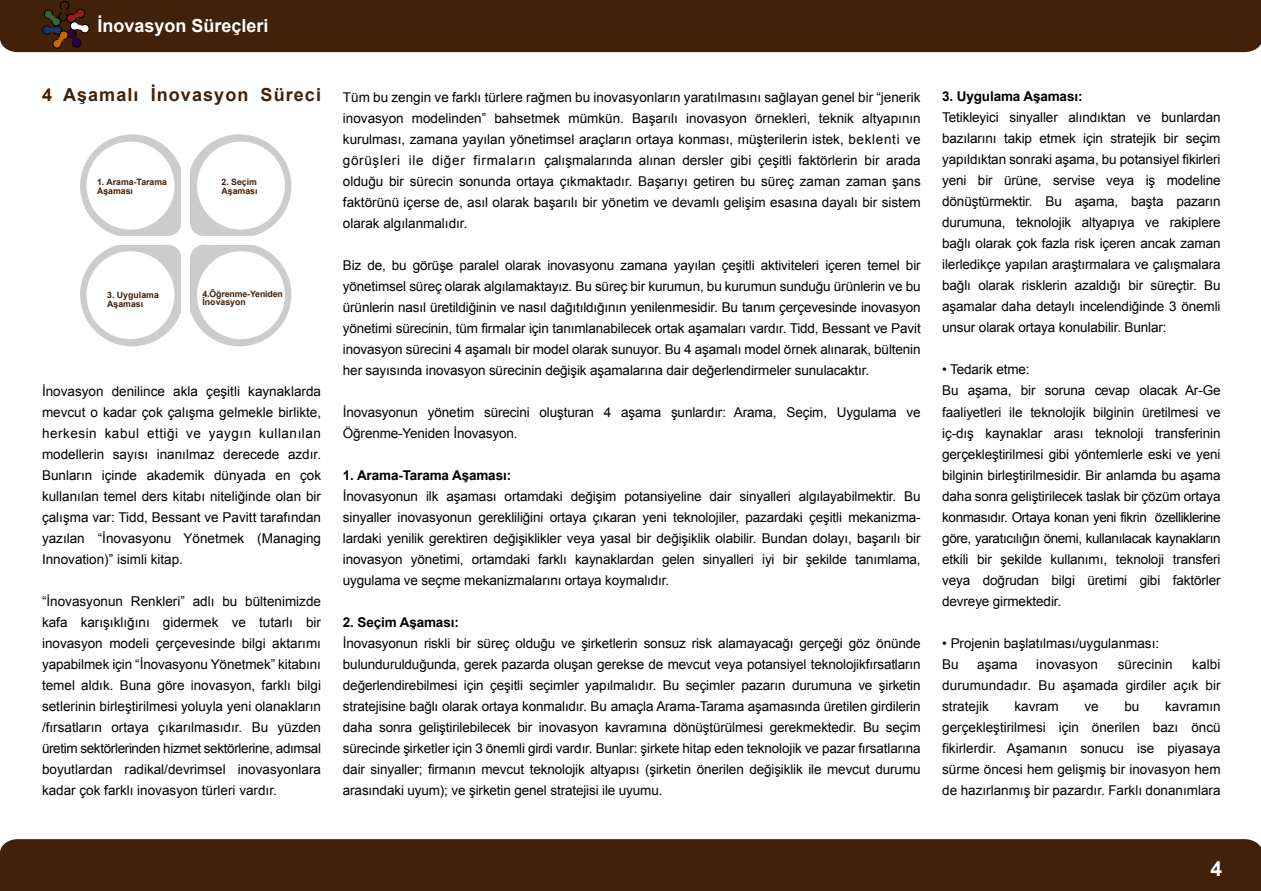
<style>
.page{position:relative;width:1261px;height:891px;background:#fff}
.page>*{position:absolute;margin:0;border:0;box-sizing:border-box;transform-origin:0 0}
.t1{font:700 21px "Arial";color:#fff}
.t2{font:700 18px "Arial";letter-spacing:.06em;color:#42210b}
.t3{font:700 18px "Arial";color:#fff}
.t4{font:13.5px/21px "Arial";letter-spacing:-.01em;color:#000;text-align:justify}
.t5{font:13.5px "Arial";letter-spacing:.01em;color:#000}
.t6{font:700 8.7px/8.7px "Arial";color:#42210b}
.s1{font-weight:700}
</style>
<div class="page">
<div style="left:0;top:839px;width:1261px;height:52px;background:#42210b"></div>
<div style="left:0;top:0;width:1261px;height:52px;background:#42210b"></div>
<svg style="left:148px;top:160px;width:33px;height:76px"></svg>
<div style="left:80px;top:134px;width:104px;height:104px;background:#ccc;border-radius:50%"></div>
<div style="left:87px;top:142px;width:87px;height:87px;background:#fff;border-radius:50%"></div>
<hr style="left:181px;top:166px;width:4px;height:61px;background:#fff">
<div style="left:113px;top:236px;width:48px;height:5px;background:#fff"></div>
<div style="left:187px;top:134px;width:104px;height:104px;background:#ccc;border-radius:50%"></div>
<svg style="left:190px;top:160px;width:73px;height:76px"></svg>
<div style="left:197px;top:142px;width:88px;height:87px;background:#fff;border-radius:50%"></div>
<hr style="left:186px;top:166px;width:4px;height:61px;background:#fff">
<div style="left:209px;top:236px;width:48px;height:5px;background:#fff"></div>
<div style="left:80px;top:243px;width:104px;height:103px;background:#ccc;border-radius:50%"></div>
<svg style="left:108px;top:244px;width:73px;height:77px"></svg>
<div style="left:87px;top:251px;width:87px;height:88px;background:#fff;border-radius:50%"></div>
<hr style="left:181px;top:253px;width:4px;height:62px;background:#fff">
<div style="left:114px;top:240px;width:48px;height:5px;background:#fff"></div>
<svg style="left:190px;top:244px;width:73px;height:32px"></svg>
<div style="left:187px;top:243px;width:104px;height:103px;background:#ccc;border-radius:50%"></div>
<div style="left:197px;top:251px;width:88px;height:88px;background:#fff;border-radius:50%"></div>
<hr style="left:186px;top:253px;width:4px;height:61px;background:#fff">
<div style="left:210px;top:240px;width:47px;height:5px;background:#fff"></div>
<svg style="left:42px;top:0;width:48px;height:49px;background:#482b1c"></svg>
<p class="t3" style="left:98px;top:14px;width:173px">İnovasyon Süreçleri</p>
<p class="t2" style="left:42px;top:83px;width:281px">4 Aşamalı İnovasyon Süreci</p>
<p class="t6" style="left:97px;top:178px;width:72px">1. Arama-Tarama<br>Aşaması</p>
<p class="t6" style="left:221px;top:178px;width:38px">2. Seçim<br>Aşaması</p>
<p class="t6" style="left:107px;top:291px;width:53px">3. Uygulama<br>Aşaması</p>
<p class="t6" style="left:202px;top:289px;width:82px">4.Öğrenme-Yeniden<br>İnovasyon</p>
<p class="t4" style="left:42px;top:380px;width:281px">İnovasyon denilince akla çeşitli kaynaklarda mevcut o kadar çok çalışma gelmekle birlikte, herkesin kabul ettiği ve yaygın kullanılan modellerin sayısı inanılmaz derecede azdır.<br>Bunların içinde akademik dünyada en çok kullanılan temel ders kitabı niteliğinde olan bir çalışma var: Tidd, Bessant ve Pavitt tarafından yazılan “İnovasyonu Yönetmek (Managing Innovation)” isimli kitap.</p>
<p class="t4" style="left:42px;top:590px;width:281px">“İnovasyonun Renkleri” adlı bu bültenimizde kafa karışıklığını gidermek ve tutarlı bir inovasyon modeli çerçevesinde bilgi aktarımı yapabilmek için “İnovasyonu Yönetmek” kitabını temel aldık. Buna göre inovasyon, farklı bilgi setlerinin birleştirilmesi yoluyla yeni olanakların /fırsatların ortaya çıkarılmasıdır. Bu yüzden üretim sektörlerinden hizmet sektörlerine, adımsal boyutlardan radikal/devrimsel inovasyonlara kadar çok farklı inovasyon türleri vardır.</p>
<p class="t4" style="left:343px;top:87px;width:579px">Tüm bu zengin ve farklı türlere rağmen bu inovasyonların yaratılmasını sağlayan genel bir “jenerik inovasyon modelinden” bahsetmek mümkün. Başarılı inovasyon örnekleri, teknik altyapının kurulması, zamana yayılan yönetimsel araçların ortaya konması, müşterilerin istek, beklenti ve görüşleri ile diğer firmaların çalışmalarında alınan dersler gibi çeşitli faktörlerin bir arada olduğu bir sürecin sonunda ortaya çıkmaktadır. Başarıyı getiren bu süreç zaman zaman şans faktörünü içerse de, asıl olarak başarılı bir yönetim ve devamlı gelişim esasına dayalı bir sistem olarak algılanmalıdır.</p>
<p class="t4" style="left:343px;top:255px;width:579px">Biz de, bu görüşe paralel olarak inovasyonu zamana yayılan çeşitli aktiviteleri içeren temel bir yönetimsel süreç olarak algılamaktayız. Bu süreç bir kurumun, bu kurumun sunduğu ürünlerin ve bu ürünlerin nasıl üretildiğinin ve nasıl dağıtıldığının yenilenmesidir. Bu tanım çerçevesinde inovasyon yönetimi sürecinin, tüm firmalar için tanımlanabilecek ortak aşamaları vardır. Tidd, Bessant ve Pavit inovasyon sürecini 4 aşamalı bir model olarak sunuyor. Bu 4 aşamalı model örnek alınarak, bültenin her sayısında inovasyon sürecinin değişik aşamalarına dair değerlendirmeler sunulacaktır.</p>
<p class="t4" style="left:343px;top:402px;width:579px">İnovasyonun yönetim sürecini oluşturan 4 aşama şunlardır: Arama, Seçim, Uygulama ve<br>Öğrenme-Yeniden İnovasyon.</p>
<p class="t4" style="left:343px;top:465px;width:579px;text-align:left"><span class="s1">1. Arama-Tarama Aşaması:<br></span>İnovasyonun ilk aşaması ortamdaki değişim potansiyeline dair sinyalleri algılayabilmektir. Bu sinyaller inovasyonun gerekliliğini ortaya çıkaran yeni teknolojiler, pazardaki çeşitli mekanizma&shy;lardaki yenilik gerektiren değişiklikler veya yasal bir değişiklik olabilir. Bundan dolayı, başarılı bir inovasyon yönetimi, ortamdaki farklı kaynaklardan gelen sinyalleri iyi bir şekilde tanımlama, uygulama ve seçme mekanizmalarını ortaya koymalıdır.</p>
<p class="t4" style="left:343px;top:612px;width:579px;text-align:left"><span class="s1">2. Seçim Aşaması:<br></span>İnovasyonun riskli bir süreç olduğu ve şirketlerin sonsuz risk alamayacağı gerçeği göz önünde bulundurulduğunda, gerek pazarda oluşan gerekse de mevcut veya potansiyel teknolojikfırsatların değerlendirebilmesi için çeşitli seçimler yapılmalıdır. Bu seçimler pazarın durumuna ve şirketin stratejisine bağlı olarak ortaya konmalıdır. Bu amaçla Arama-Tarama aşamasında üretilen girdilerin daha sonra geliştirilebilecek bir inovasyon kavramına dönüştürülmesi gerekmektedir. Bu seçim sürecinde şirketler için 3 önemli girdi vardır. Bunlar: şirkete hitap eden teknolojik ve pazar fırsatlarına dair sinyaller; firmanın mevcut teknolojik altyapısı (şirketin önerilen değişiklik ile mevcut durumu arasındaki uyum); ve şirketin genel stratejisi ile uyumu.</p>
<p class="t4" style="left:942px;top:86px;width:280px;text-align:left"><span class="s1">3. Uygulama Aşaması:<br></span>Tetikleyici sinyaller alındıktan ve bunlardan bazılarını takip etmek için stratejik bir seçim yapıldıktan sonraki aşama, bu potansiyel fikirleri yeni bir ürüne, servise veya iş modeline dönüştürmektir. Bu aşama, başta pazarın durumuna, teknolojik altyapıya ve rakiplere bağlı olarak çok fazla risk içeren ancak zaman ilerledikçe yapılan araştırmalara ve çalışmalara bağlı olarak risklerin azaldığı bir süreçtir. Bu aşamalar daha detaylı incelendiğinde 3 önemli unsur olarak ortaya konulabilir. Bunlar:</p>
<p class="t4" style="left:942px;top:359px;width:280px;text-align:left">• Tedarik etme:<br>Bu aşama, bir soruna cevap olacak Ar-Ge faaliyetleri ile teknolojik bilginin üretilmesi ve iç-dış kaynaklar arası teknoloji transferinin gerçekleştirilmesi gibi yöntemlerle eski ve yeni bilginin birleştirilmesidir. Bir anlamda bu aşama daha sonra geliştirilecek taslak bir çözüm ortaya konmasıdır. Ortaya konan yeni fikrin özelliklerine göre, yaratıcılığın önemi, kullanılacak kaynakların etkili bir şekilde kullanımı, teknoloji transferi veya doğrudan bilgi üretimi gibi faktörler devreye girmektedir.</p>
<p class="t4" style="left:942px;top:632px;width:218px">• Projenin başlatılması/uygulanması:<br>Bu</p>
<p class="t4" style="left:977px;top:653px;width:42px">aşama</p>
<p class="t5" style="left:1036px;top:655px;width:63px">inovasyon</p>
<p class="t5" style="left:1117px;top:655px;width:57px">sürecinin</p>
<p class="t4" style="left:942px;top:653px;width:280px;text-indent:250px">kalbi durumundadır. Bu aşamada girdiler açık bir stratejik</p>
<p class="t4" style="left:942px;top:695px;width:280px;text-indent:223px">kavramın gerçekleştirilmesi için önerilen bazı öncü fikirlerdir. Aşamanın sonucu ise piyasaya sürme öncesi hem gelişmiş bir inovasyon hem de hazırlanmış bir pazardır. Farklı donanımlara</p>
<p class="t4" style="left:1014px;top:695px;width:46px">kavram</p>
<p class="t4" style="left:1084px;top:695px;width:16px">ve</p>
<p class="t4" style="left:1124px;top:695px;width:17px">bu</p>
<p class="t1" style="left:1210px;top:854px;width:13px">4</p>
</div>
